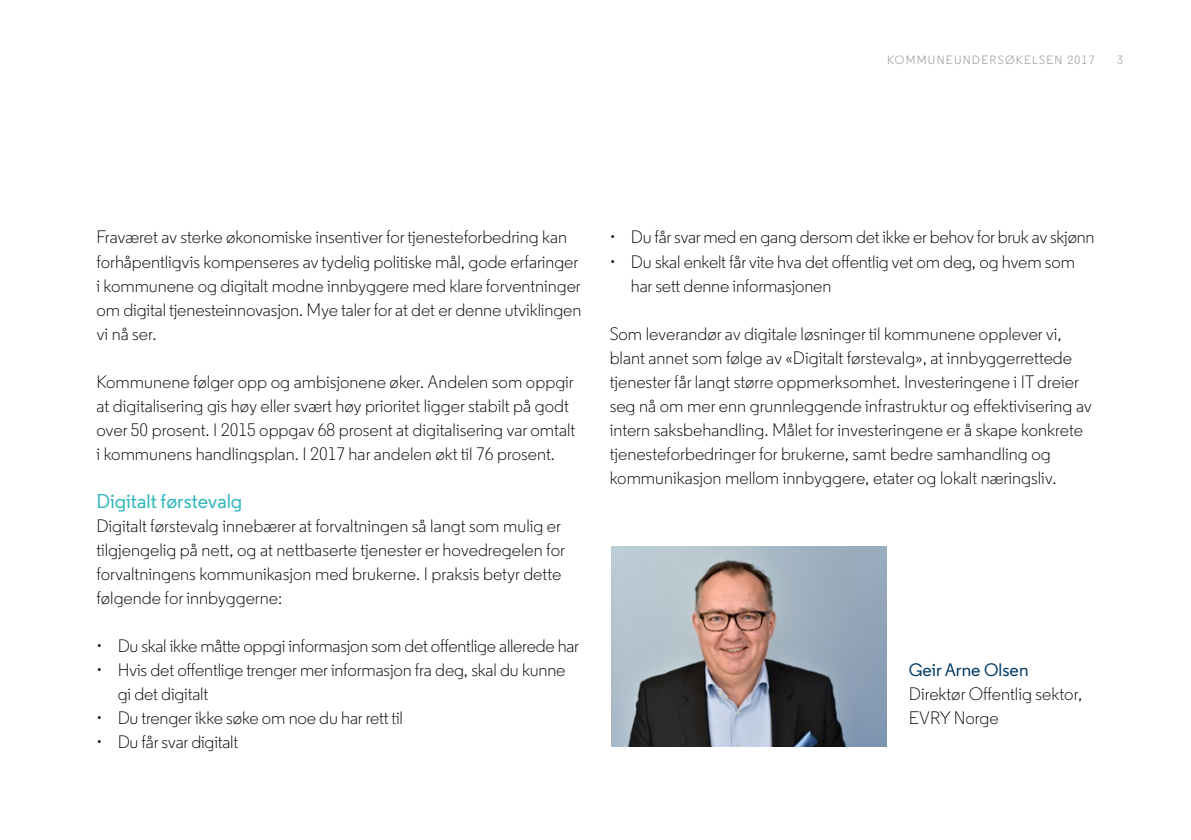
<style>
.page{position:relative;width:1191px;height:840px;background:#fff}
.page>*{position:absolute;margin:0;border:0;box-sizing:border-box;transform-origin:0 0}
.Heading___9p{font:500 20px "Regular PRO";color:#31b7bc}
.Brødtekst{font:300 18px/24px "Regular PRO";color:#000}
.t1{font:12px "Regular PRO";letter-spacing:.1em;color:#9d9d9c}
.s1{font-weight:500;color:#003963}
</style>
<div class="page">
<img style="left:611px;top:546px;width:275px;height:200px">
<p class="t1" style="left:887px;top:53px;width:209px">KOMMUNEUNDERSØKELSEN 2017</p>
<p class="t1" style="left:1117px;top:53px;width:7px">3</p>
<p class="Brødtekst" style="left:96px;top:225px;width:486px">Fraværet av sterke økonomiske insentiver for tjenesteforbedring kan forhåpentligvis kompenseres av tydelig politiske mål, gode erfaringer i kommunene og digitalt modne innbyggere med klare forventninger om digital tjenesteinnovasjon. Mye taler for at det er denne utviklingen vi nå ser.</p>
<p class="Brødtekst" style="left:96px;top:369px;width:480px">Kommunene følger opp og ambisjonene øker. Andelen som oppgir at digitalisering gis høy eller svært høy prioritet ligger stabilt på godt over 50 prosent. I 2015 oppgav 68 prosent at digitalisering var omtalt i kommunens handlingsplan. I 2017 har andelen økt til 76 prosent.</p>
<p class="Heading___9p" style="left:96px;top:488px;width:147px">Digitalt førstevalg</p>
<p class="Brødtekst" style="left:96px;top:513px;width:470px">Digitalt førstevalg innebærer at forvaltningen så langt som mulig er tilgjengelig på nett, og at nettbaserte tjenester er hovedregelen for forvaltningens kommunikasjon med brukerne. I praksis betyr dette følgende for innbyggerne:</p>
<p class="Brødtekst" style="left:96px;top:633px;width:484px">• Du skal ikke måtte oppgi informasjon som det offentlige allerede har</p>
<p class="Brødtekst" style="left:118px;top:657px;width:449px;text-indent:-21px">• Hvis det offentlige trenger mer informasjon fra deg, skal du kunne gi det digitalt</p>
<p class="Brødtekst" style="left:96px;top:705px;width:308px">• Du trenger ikke søke om noe du har rett til</p>
<p class="Brødtekst" style="left:96px;top:729px;width:143px">• Du får svar digitalt</p>
<p class="Brødtekst" style="left:609px;top:225px;width:486px">• Du får svar med en gang dersom det ikke er behov for bruk av skjønn</p>
<p class="Brødtekst" style="left:631px;top:249px;width:445px;text-indent:-21px">• Du skal enkelt får vite hva det offentlig vet om deg, og hvem som har sett denne informasjonen</p>
<p class="Brødtekst" style="left:609px;top:321px;width:484px">Som leverandør av digitale løsninger til kommunene opplever vi, blant annet som følge av «Digitalt førstevalg», at innbyggerrettede tjenester får langt større oppmerksomhet. Investeringene i IT dreier seg nå om mer enn grunnleggende infrastruktur og effektivisering av intern saksbehandling. Målet for investeringene er å skape konkrete tjenesteforbedringer for brukerne, samt bedre samhandling og kommunikasjon mellom innbyggere, etater og lokalt næringsliv.</p>
<p class="Brødtekst" style="left:909px;top:657px;width:175px"><span class="s1">Geir Arne Olsen<br></span>Direktør Offentlig sektor,</p>
<p class="Brødtekst" style="left:909px;top:705px;width:91px">EVRY Norge</p>
</div>
